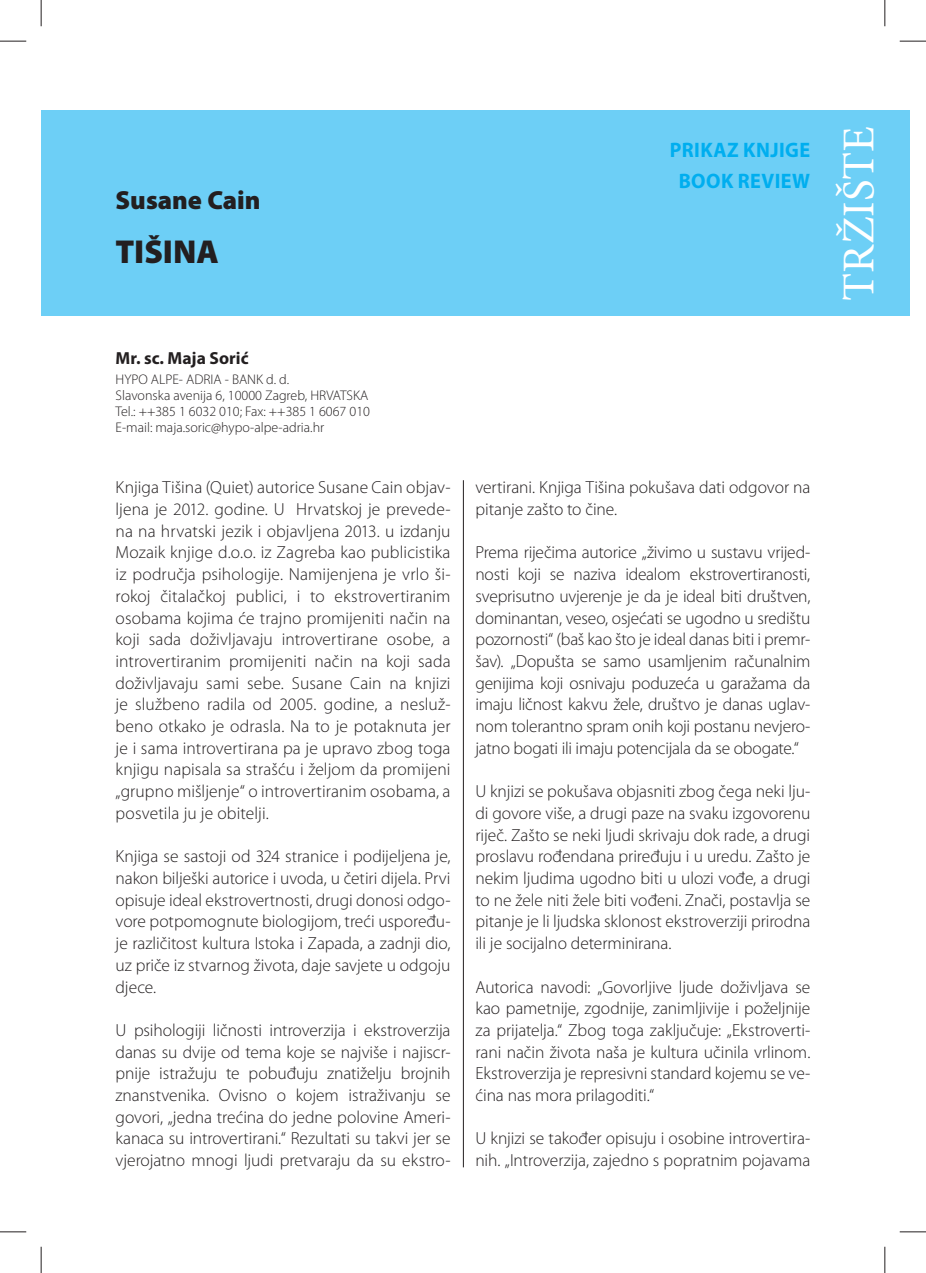
<style>
.page{position:relative;width:926px;height:1273px;background:#fff}
.page>*{position:absolute;margin:0;border:0;box-sizing:border-box;transform-origin:0 0}
.t1{font:45.5px "Minion Pro";color:#fff}
.t2{font:900 33.25px "Myriad Pro";color:#231f20}
.t3{font:900 26.25px "Myriad Pro";color:#231f20}
.t4{font:700 21px/31.5px "Myriad Pro";letter-spacing:.02em;color:#00aeef;text-align:center;scale:.96 1}
.t5{font:300 17.5px/21.7px "Myriad Pro";letter-spacing:-.005em;color:#231f20;text-align:justify}
.t6{font:700 17.5px "Myriad Pro";color:#231f20}
.t7{font:300 14px/15.8px "Myriad Pro";color:#231f20}
</style>
<div class="page">
<div style="left:41px;top:110px;width:868px;height:206px;background:#6dcff6"></div>
<hr style="left:463px;top:480px;width:1px;height:687px;background:#231f20">
<svg style="left:0;top:41px;width:26px;height:1px"></svg>
<svg style="left:899px;top:41px;width:27px;height:1px"></svg>
<svg style="left:0;top:1231px;width:26px;height:1px"></svg>
<svg style="left:899px;top:1231px;width:27px;height:1px"></svg>
<svg style="left:41px;top:0;width:1px;height:26px"></svg>
<svg style="left:41px;top:1247px;width:1px;height:26px"></svg>
<svg style="left:884px;top:0;width:1px;height:26px"></svg>
<svg style="left:884px;top:1247px;width:1px;height:26px"></svg>
<h3 class="t3" style="left:116px;top:190px;width:147px">Susane Cain</h3>
<h2 class="t2" style="left:116px;top:240px;width:105px">TIŠINA</h2>
<p class="t4" style="left:669px;top:136px;width:148px">PRIKAZ KNJIGE<br>BOOK REVIEW</p>
<p class="t6" style="left:116px;top:351px;width:134px">Mr. sc. Maja Sorić</p>
<p class="t7" style="left:116px;top:373px;width:256px">HYPO ALPE- ADRIA - BANK d. d.<br>Slavonska avenija 6, 10000 Zagreb, HRVATSKA Tel.: ++385 1 6032 010; Fax: ++385 1 6067 010<br>E-mail: maja.soric@hypo-alpe-adria.hr</p>
<p class="t5" style="left:116px;top:478px;width:336px">Knjiga Tišina (Quiet) autorice Susane Cain objav&shy;ljena je 2012. godine. U Hrvatskoj je prevede&shy;na na hrvatski jezik i objavljena 2013. u izdanju Mozaik knjige d.o.o. iz Zagreba kao publicistika iz područja psihologije. Namijenjena je vrlo ši&shy;rokoj čitalačkoj publici, i to ekstrovertiranim osobama kojima će trajno promijeniti način na koji sada doživljavaju introvertirane osobe, a introvertiranim promijeniti način na koji sada doživljavaju sami sebe. Susane Cain na knjizi je službeno radila od 2005. godine, a nesluž&shy;beno otkako je odrasla. Na to je potaknuta jer je i sama introvertirana pa je upravo zbog toga knjigu napisala sa strašću i željom da promijeni „grupno mišljenje“ o introvertiranim osobama, a posvetila ju je obitelji.</p>
<p class="t5" style="left:116px;top:847px;width:336px">Knjiga se sastoji od 324 stranice i podijeljena je, nakon bilješki autorice i uvoda, u četiri dijela. Prvi opisuje ideal ekstrovertnosti, drugi donosi odgo&shy;vore potpomognute biologijom, treći uspoređu&shy;je različitost kultura Istoka i Zapada, a zadnji dio, uz priče iz stvarnog života, daje savjete u odgoju djece.</p>
<p class="t5" style="left:116px;top:1021px;width:336px">U psihologiji ličnosti introverzija i ekstroverzija danas su dvije od tema koje se najviše i najiscr&shy;pnije istražuju te pobuđuju znatiželju brojnih znanstvenika. Ovisno o kojem istraživanju se govori, „jedna trećina do jedne polovine Ameri&shy;kanaca su introvertirani.“ Rezultati su takvi jer se vjerojatno mnogi ljudi pretvaraju da su ekstro-</p>
<p class="t5" style="left:475px;top:478px;width:336px">vertirani. Knjiga Tišina pokušava dati odgovor na pitanje zašto to čine.</p>
<p class="t5" style="left:475px;top:543px;width:336px">Prema riječima autorice „živimo u sustavu vrijed&shy;nosti koji se naziva idealom ekstrovertiranosti, sveprisutno uvjerenje je da je ideal biti društven, dominantan, veseo, osjećati se ugodno u središtu pozornosti“ (baš kao što je ideal danas biti i premr&shy;šav). „Dopušta se samo usamljenim računalnim genijima koji osnivaju poduzeća u garažama da imaju ličnost kakvu žele, društvo je danas uglav&shy;nom tolerantno spram onih koji postanu nevjero&shy;jatno bogati ili imaju potencijala da se obogate.“</p>
<p class="t5" style="left:475px;top:782px;width:336px">U knjizi se pokušava objasniti zbog čega neki lju&shy;di govore više, a drugi paze na svaku izgovorenu riječ. Zašto se neki ljudi skrivaju dok rade, a drugi proslavu rođendana priređuju i u uredu. Zašto je nekim ljudima ugodno biti u ulozi vođe, a drugi to ne žele niti žele biti vođeni. Znači, postavlja se pitanje je li ljudska sklonost ekstroverziji prirodna ili je socijalno determinirana.</p>
<p class="t5" style="left:475px;top:977px;width:336px">Autorica navodi: „Govorljive ljude doživljava se kao pametnije, zgodnije, zanimljivije i poželjnije za prijatelja.“ Zbog toga zaključuje: „Ekstroverti&shy;rani način života naša je kultura učinila vrlinom.<br>Ekstroverzija je represivni standard kojemu se ve&shy;ćina nas mora prilagoditi.“</p>
<p class="t5" style="left:475px;top:1129px;width:336px">U knjizi se također opisuju i osobine introvertira&shy;nih. „Introverzija, zajedno s popratnim pojavama</p>
<h1 class="t1" style="left:841px;top:301px;width:176px;rotate:-90deg">TRŽIŠTE</h1>
</div>
